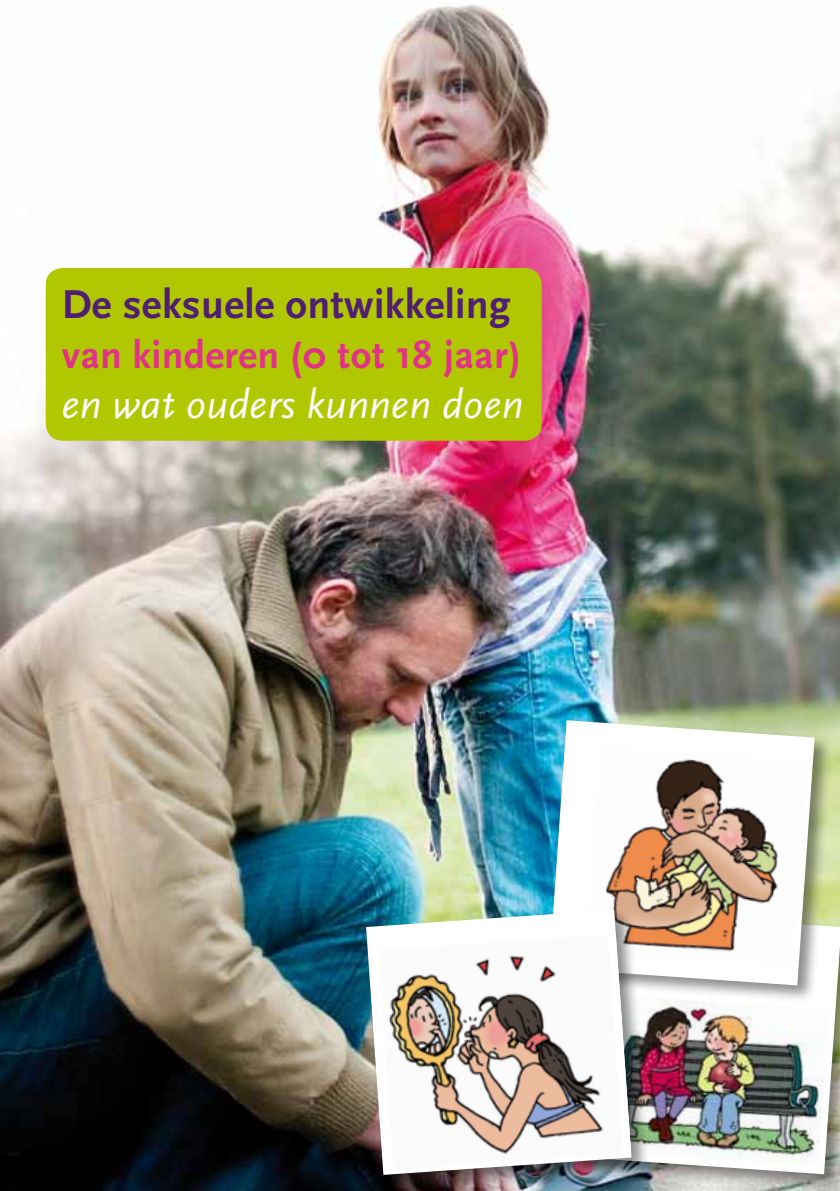
<style>
.page{position:relative;width:840px;height:1191px;background:#fff}
.page>*{position:absolute;margin:0;border:0;box-sizing:border-box;transform-origin:0 0}
.t1{font:700 42px "Scala Sans";letter-spacing:.01em;color:#501f74}
.t2{font:italic 42px "Scala Sans";letter-spacing:.01em;color:#fff}
.t3{font:700 40px "Scala Sans";letter-spacing:.01em;color:#e13288}
.s1{font-size:42px;color:#b1c800}
</style>
<div class="page">
<img style="left:0;top:4px;width:839px;height:1187px">
<div style="left:46px;top:268px;width:495px;height:173px;background:#b1c800;border-radius:17px"></div>
<div style="left:573px;top:906px;width:266px;height:285px;background:#000;opacity:.45"></div>
<svg style="left:649px;top:909px;width:190px;height:265px"></svg>
<img style="left:649px;top:1003px;width:179px;height:163px">
<div style="left:546px;top:717px;width:286px;height:286px;background:#000;opacity:.45"></div>
<svg style="left:549px;top:720px;width:265px;height:265px"></svg>
<img style="left:586px;top:747px;width:219px;height:217px">
<div style="left:363px;top:906px;width:286px;height:285px;background:#000;opacity:.45"></div>
<img style="left:366px;top:909px;width:265px;height:265px">
<img style="left:370px;top:934px;width:261px;height:238px">
<img style="left:378px;top:934px;width:244px;height:235px">
<p class="t1" style="left:62px;top:281px;width:450px">De seksuele ontwikkeling</p>
<p class="t3" style="left:62px;top:333px;width:474px">van kinderen (0 tot 18 jaar)<span class="s1">)</span></p>
<p class="t2" style="left:62px;top:381px;width:463px">en wat ouders kunnen doen</p>
</div>
